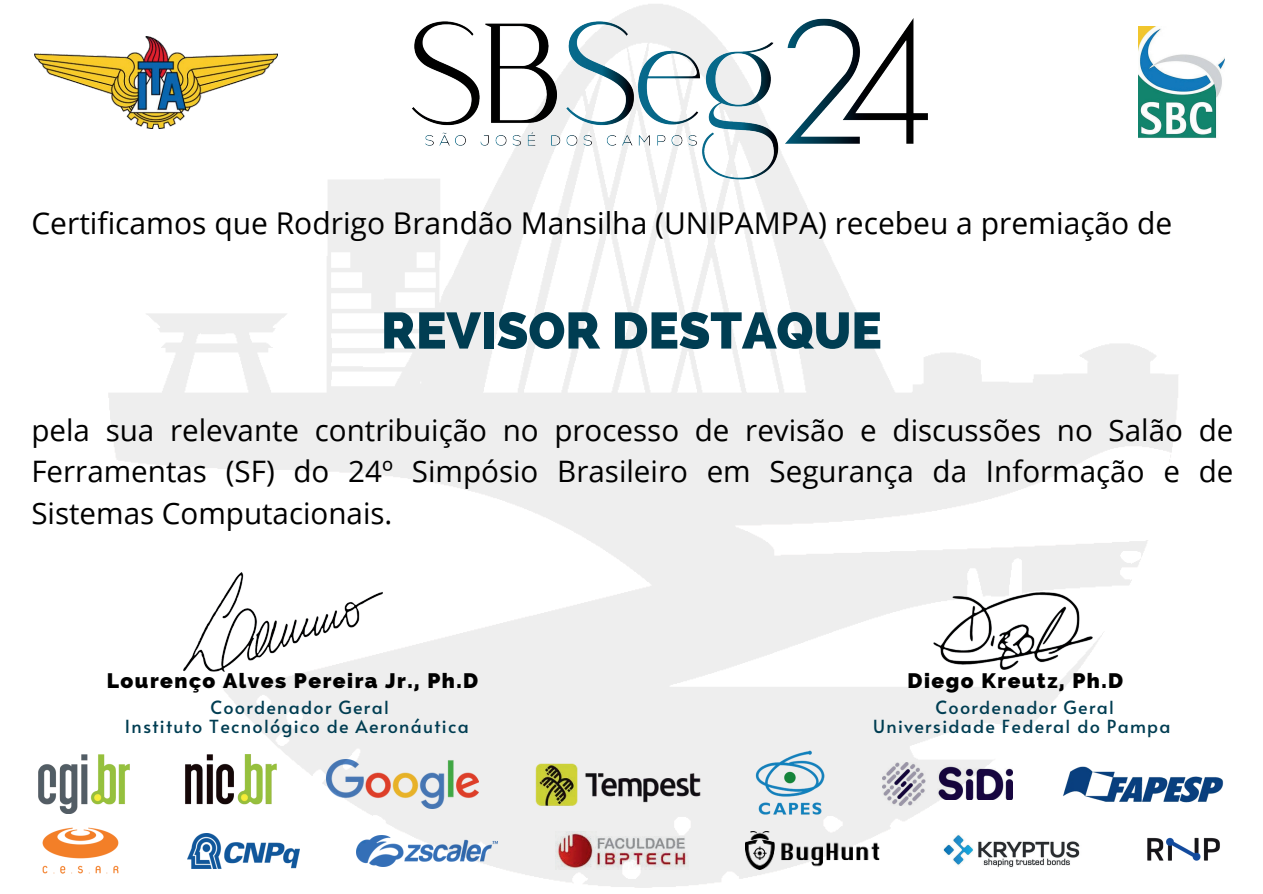
<style>
.page{position:relative;width:1263px;height:894px;background:#fff}
.page>*{position:absolute;margin:0;border:0;box-sizing:border-box;transform-origin:0 0}
.t1{font:800 51px "Raleway";color:#003d52}
.t2{font:30px "Open Sans";color:#000}
.t3{font:29.55px/41.1px "Open Sans";color:#000;text-align:justify}
.t4{font:800 21px "Raleway";letter-spacing:.07em;color:#000}
.t5{font:18px/19.2px "Alata";letter-spacing:.07em;color:#003d52;text-align:center}
</style>
<div class="page">
<img style="left:34px;top:53px;width:1190px;height:835px">
<img style="left:933px;top:592px;width:159px;height:77px">
<img style="left:183px;top:572px;width:199px;height:99px">
<img style="left:35px;top:36px;width:243px;height:92px">
<img style="left:387px;top:4px;width:563px;height:182px">
<img style="left:1138px;top:26px;width:87px;height:112px">
<p class="t2" style="left:31px;top:202px;width:1142px">Certificamos que Rodrigo Brandão Mansilha (UNIPAMPA) recebeu a premiação de</p>
<h1 class="t1" style="left:381px;top:301px;width:502px">REVISOR DESTAQUE</h1>
<p class="t3" style="left:31px;top:409px;width:1203px">pela sua relevante contribuição no processo de revisão e discussões no Salão de Ferramentas (SF) do 24º Simpósio Brasileiro em Segurança da Informação e de Sistemas Computacionais.</p>
<p class="t4" style="left:107px;top:668px;width:373px">Lourenço Alves Pereira Jr., Ph.D</p>
<p class="t4" style="left:908px;top:668px;width:217px">Diego Kreutz, Ph.D</p>
<p class="t5" style="left:125px;top:695px;width:345px">Coordenador Geral<br>Instituto Tecnológico de Aeronáutica</p>
<p class="t5" style="left:873px;top:695px;width:299px">Coordenador Geral<br>Universidade Federal do Pampa</p>
</div>
